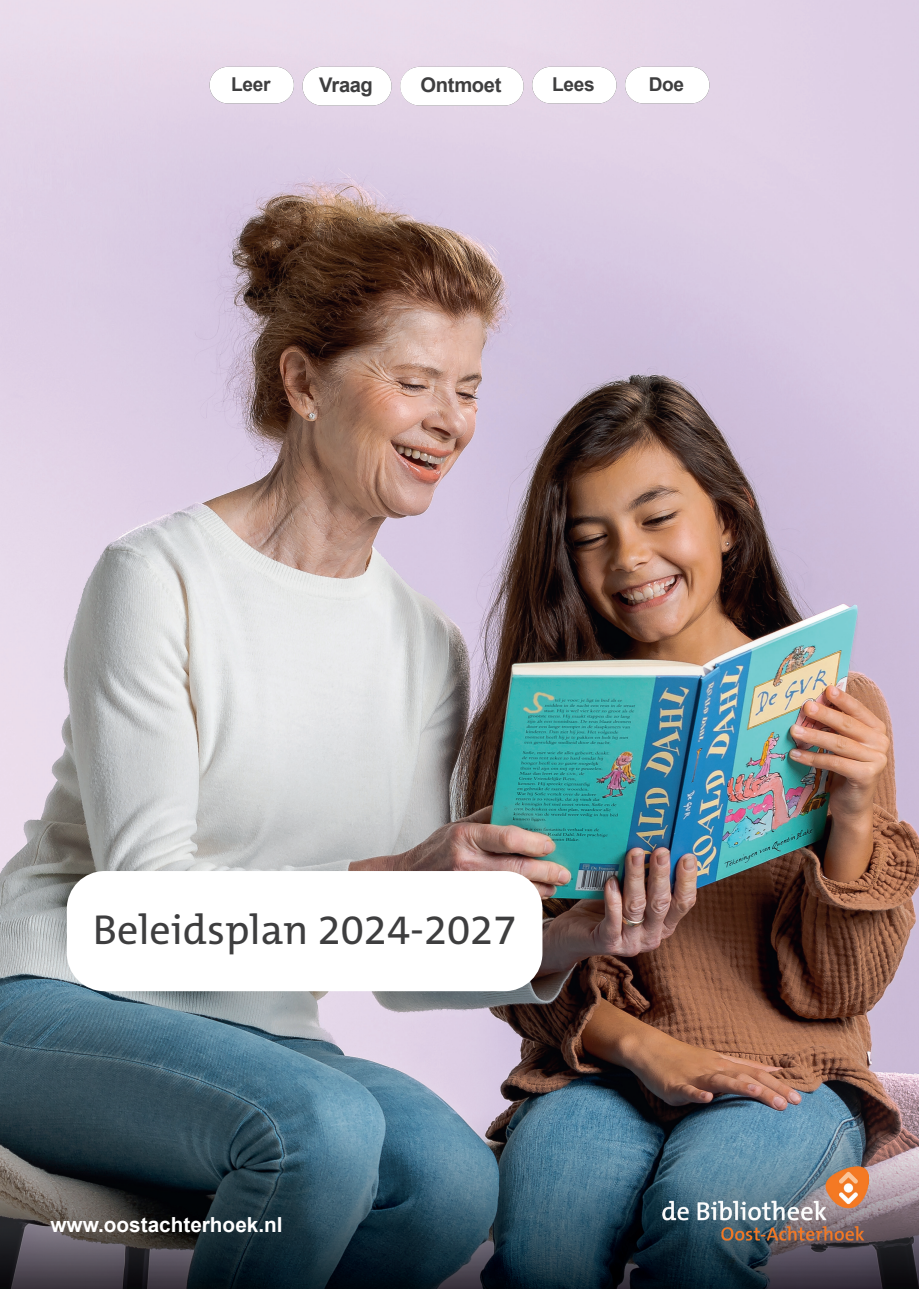
<style>
.page{position:relative;width:919px;height:1289px;background:#fff}
.page>*{position:absolute;margin:0;border:0;box-sizing:border-box;transform-origin:0 0}
.t1{font:42px "The Mix C5 s";color:#3e3e3f}
.t2{font:700 20.7px "Arial";color:#fff}
.t3{font:700 20.25px "Arial";letter-spacing:-.02em;color:#3e3e3f}
.t4{font:700 19.05px "Arial";letter-spacing:-.02em;color:#3e3e3f}
</style>
<div class="page">
<img style="left:0;top:0;width:918px;height:1068px">
<div style="left:67px;top:871px;width:475px;height:120px;background:#fff;border-radius:38px"></div>
<div style="left:209px;top:67px;width:85px;height:36px;background:#fff;border-radius:18px"></div>
<div style="left:302px;top:67px;width:89px;height:39px;background:#fff;border-radius:19px"></div>
<div style="left:400px;top:67px;width:123px;height:39px;background:#fff;border-radius:19px"></div>
<div style="left:532px;top:67px;width:84px;height:36px;background:#fff;border-radius:18px"></div>
<div style="left:625px;top:67px;width:84px;height:36px;background:#fff;border-radius:18px"></div>
<img style="left:0;top:1068px;width:663px;height:220px">
<img style="left:663px;top:1068px;width:255px;height:132px">
<img style="left:817px;top:1200px;width:101px;height:88px">
<img style="left:663px;top:1248px;width:154px;height:40px">
<img style="left:662px;top:1166px;width:206px;height:82px">
<p class="t4" style="left:231px;top:71px;width:41px">Leer</p>
<p class="t3" style="left:319px;top:71px;width:55px">Vraag</p>
<p class="t3" style="left:420px;top:71px;width:82px">Ontmoet</p>
<p class="t4" style="left:552px;top:71px;width:44px">Lees</p>
<p class="t4" style="left:648px;top:71px;width:37px">Doe</p>
<h1 class="t1" style="left:93px;top:902px;width:425px">Beleidsplan 2024-2027</h1>
<p class="t2" style="left:50px;top:1209px;width:234px">www.oostachterhoek.nl</p>
</div>
